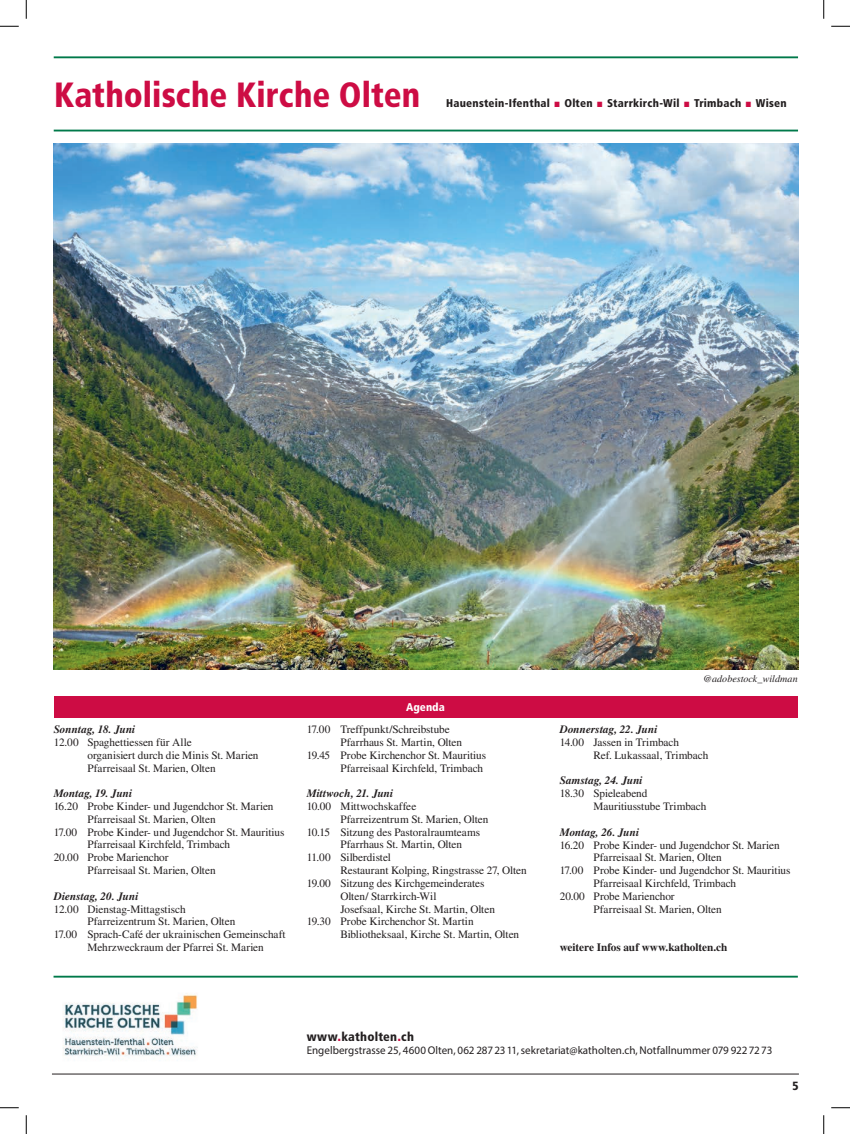
<style>
.page{position:relative;width:850px;height:1134px;background:#fff}
.page>*{position:absolute;margin:0;border:0;box-sizing:border-box;transform-origin:0 0}
.t1{font:900 condensed 35px "Frutiger";color:#cd0c44;scale:.95 1}
.t2{font:900 condensed 12.5px "Frutiger";letter-spacing:.015em;color:#231f20}
.t3{font:900 condensed 11.88px "Frutiger";color:#231f20}
.t4{font:11.25px/12.9px "Times";letter-spacing:-.005em;color:#231f20}
.t5{font:italic 700 11.25px "Times";letter-spacing:.005em;color:#231f20}
.t6{font:11.25px "Myriad Pro";color:#231f20}
.t7{font:900 condensed 11.25px "Frutiger";letter-spacing:.02em;color:#231f20}
.t8{font:700 11.25px "Times LT Std";letter-spacing:-.005em;color:#231f20}
.t9{font:900 condensed 11.25px "Frutiger";color:#fff}
.t10{font:italic 10px "Times";letter-spacing:.005em;color:#231f20}
.s1{font-size:15px;color:#cd0c44}
</style>
<div class="page">
<hr style="left:52px;top:1073px;width:747px;height:1px;background:#231f20">
<hr style="left:54px;top:56px;width:744px;height:2px;background:#00794a">
<hr style="left:54px;top:130px;width:744px;height:1px;background:#00794a">
<hr style="left:54px;top:975px;width:744px;height:2px;background:#00794a">
<img style="left:63px;top:993px;width:135px;height:64px">
<div style="left:54px;top:696px;width:743px;height:21px;background:#cd0c44"></div>
<img style="left:54px;top:144px;width:744px;height:525px">
<svg style="left:0;top:25px;width:19px;height:2px"></svg>
<svg style="left:831px;top:25px;width:19px;height:2px"></svg>
<svg style="left:0;top:1107px;width:19px;height:1px"></svg>
<svg style="left:831px;top:1107px;width:19px;height:1px"></svg>
<svg style="left:25px;top:0;width:2px;height:19px"></svg>
<svg style="left:25px;top:1115px;width:2px;height:18px"></svg>
<svg style="left:823px;top:0;width:1px;height:19px"></svg>
<svg style="left:823px;top:1115px;width:1px;height:18px"></svg>
<h1 class="t1" style="left:54px;top:74px;width:387px">Katholische Kirche Olten</h1>
<p class="t7" style="left:446px;top:96px;width:105px">Hauenstein-Ifenthal</p>
<h1 class="t1" style="left:553px;top:74px;width:11px">.</h1>
<p class="t7" style="left:564px;top:96px;width:30px">Olten</p>
<h1 class="t1" style="left:595px;top:74px;width:11px">.</h1>
<p class="t7" style="left:607px;top:96px;width:74px">Starrkirch-Wil</p>
<h1 class="t1" style="left:682px;top:74px;width:11px">.</h1>
<p class="t7" style="left:694px;top:96px;width:49px">Trimbach</p>
<h1 class="t1" style="left:744px;top:74px;width:11px">.</h1>
<p class="t7" style="left:756px;top:96px;width:32px">Wisen</p>
<p class="t10" style="left:703px;top:672px;width:96px">@adobestock_wildman</p>
<p class="t5" style="left:54px;top:722px;width:83px">Sonntag, 18. Juni</p>
<p class="t4" style="left:87px;top:735px;width:173px;text-indent:-34px">12.00 Spaghettiessen für Alle<br>organisiert durch die Minis St. Marien<br>Pfarreisaal St. Marien, Olten</p>
<p class="t5" style="left:54px;top:786px;width:80px">Montag, 19. Juni</p>
<p class="t4" style="left:54px;top:799px;width:221px">16.20 Probe Kinder- und Jugendchor St. Marien</p>
<p class="t4" style="left:87px;top:812px;width:130px">Pfarreisaal St. Marien, Olten</p>
<p class="t4" style="left:54px;top:825px;width:232px">17.00 Probe Kinder- und Jugendchor St. Mauritius</p>
<p class="t4" style="left:87px;top:838px;width:144px">Pfarreisaal Kirchfeld, Trimbach</p>
<p class="t4" style="left:54px;top:850px;width:116px">20.00 Probe Marienchor</p>
<p class="t4" style="left:87px;top:863px;width:130px">Pfarreisaal St. Marien, Olten</p>
<p class="t5" style="left:54px;top:889px;width:86px">Dienstag, 20. Juni</p>
<p class="t4" style="left:54px;top:902px;width:133px">12.00 Dienstag-Mittagstisch</p>
<p class="t4" style="left:87px;top:915px;width:149px">Pfarreizentrum St. Marien, Olten</p>
<p class="t4" style="left:54px;top:927px;width:233px">17.00 Sprach-Café der ukrainischen Gemeinschaft</p>
<p class="t4" style="left:87px;top:940px;width:178px">Mehrzweckraum der Pfarrei St. Marien</p>
<p class="t9" style="left:406px;top:700px;width:40px">Agenda</p>
<p class="t4" style="left:307px;top:722px;width:145px">17.00 Treffpunkt/Schreibstube</p>
<p class="t4" style="left:340px;top:735px;width:123px">Pfarrhaus St. Martin, Olten</p>
<p class="t4" style="left:307px;top:748px;width:181px">19.45 Probe Kirchenchor St. Mauritius</p>
<p class="t4" style="left:340px;top:761px;width:144px">Pfarreisaal Kirchfeld, Trimbach</p>
<p class="t5" style="left:307px;top:786px;width:88px">Mittwoch, 21. Juni</p>
<p class="t4" style="left:307px;top:799px;width:111px">10.00 Mittwochskaffee</p>
<p class="t4" style="left:340px;top:812px;width:149px">Pfarreizentrum St. Marien, Olten</p>
<p class="t4" style="left:307px;top:825px;width:175px">10.15 Sitzung des Pastoralraumteams</p>
<p class="t4" style="left:340px;top:838px;width:123px">Pfarrhaus St. Martin, Olten</p>
<p class="t4" style="left:307px;top:850px;width:86px">11.00 Silberdistel</p>
<p class="t4" style="left:340px;top:863px;width:188px">Restaurant Kolping, Ringstrasse 27, Olten</p>
<p class="t4" style="left:307px;top:876px;width:179px">19.00 Sitzung des Kirchgemeinderates</p>
<p class="t4" style="left:340px;top:889px;width:97px">Olten/ Starrkirch-Wil</p>
<p class="t4" style="left:340px;top:902px;width:156px">Josefsaal, Kirche St. Martin, Olten</p>
<p class="t4" style="left:307px;top:915px;width:168px">19.30 Probe Kirchenchor St. Martin</p>
<p class="t4" style="left:340px;top:927px;width:180px">Bibliotheksaal, Kirche St. Martin, Olten</p>
<p class="t5" style="left:560px;top:722px;width:99px">Donnerstag, 22. Juni</p>
<p class="t4" style="left:593px;top:735px;width:116px;text-indent:-34px">14.00 Jassen in Trimbach<br>Ref. Lukassaal, Trimbach</p>
<p class="t5" style="left:560px;top:773px;width:84px">Samstag, 24. Juni</p>
<p class="t4" style="left:593px;top:786px;width:114px;text-indent:-34px">18.30 Spieleabend<br>Mauritiusstube Trimbach</p>
<p class="t5" style="left:560px;top:825px;width:81px">Montag, 26. Juni</p>
<p class="t4" style="left:560px;top:838px;width:221px">16.20 Probe Kinder- und Jugendchor St. Marien</p>
<p class="t4" style="left:593px;top:850px;width:130px">Pfarreisaal St. Marien, Olten</p>
<p class="t4" style="left:560px;top:863px;width:232px">17.00 Probe Kinder- und Jugendchor St. Mauritius</p>
<p class="t4" style="left:593px;top:876px;width:144px">Pfarreisaal Kirchfeld, Trimbach</p>
<p class="t4" style="left:560px;top:889px;width:116px">20.00 Probe Marienchor</p>
<p class="t4" style="left:593px;top:902px;width:130px">Pfarreisaal St. Marien, Olten</p>
<p class="t8" style="left:560px;top:940px;width:169px">weitere Infos auf www.katholten.ch</p>
<p class="t2" style="left:307px;top:1028px;width:109px">www<span class="s1">.</span>katholten<span class="s1">.</span>ch</p>
<p class="t6" style="left:307px;top:1042px;width:467px">Engelbergstrasse 25, 4600 Olten, 062 2872311, sekretariat@katholten.ch, Notfallnummer 079 9227273</p>
<p class="t3" style="left:791px;top:1078px;width:8px">5</p>
</div>
